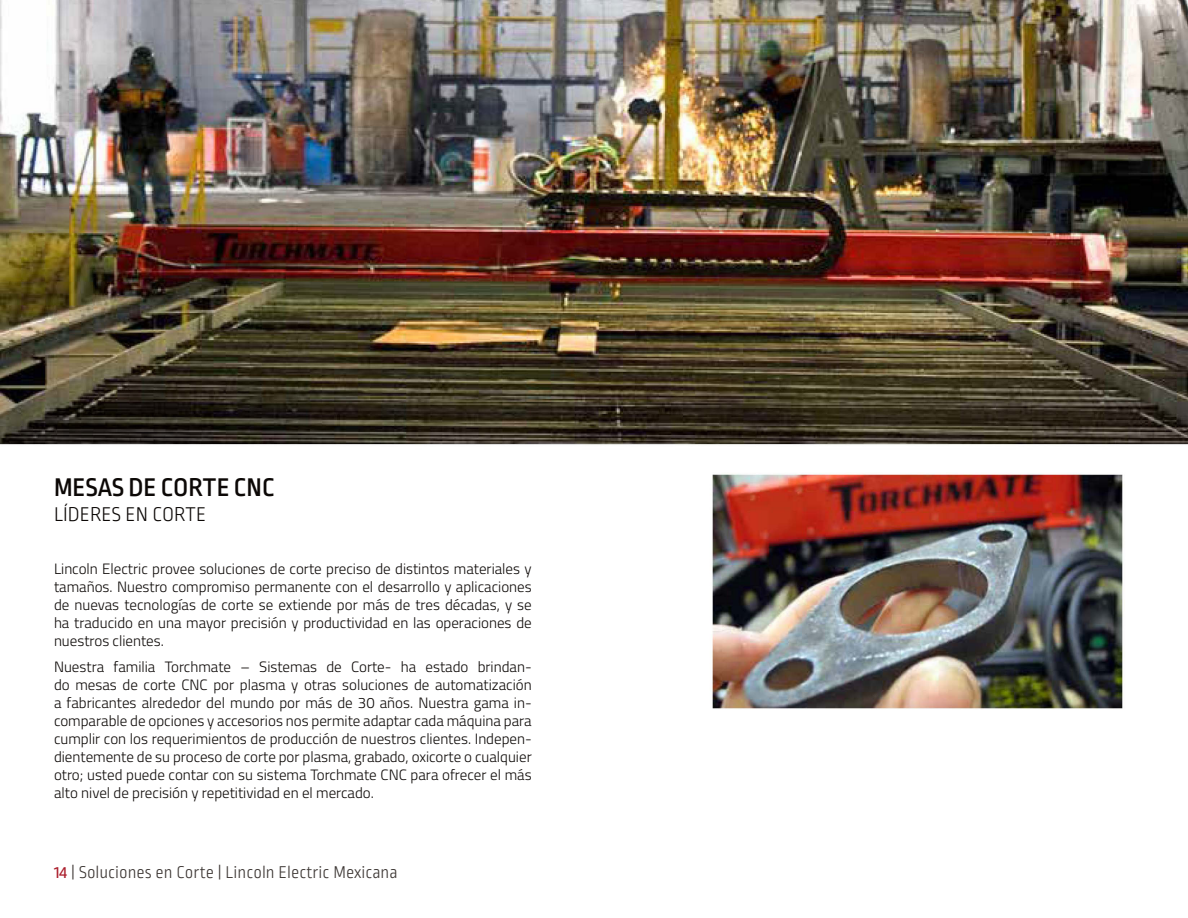
<style>
.page{position:relative;width:1188px;height:918px;background:#fff}
.page>*{position:absolute;margin:0;border:0;box-sizing:border-box;transform-origin:0 0}
.t1{font:500 27px "Ropa Sans Pro";color:#0c0806}
.t2{font:300 21px "Ropa Sans Pro";color:#0c0806}
.t3{font:300 18px "Ropa Sans Pro";color:#3b3532}
.t4{font:300 15px/18px "Titillium";color:#0c0806;text-align:justify}
.s1{font-weight:400;color:#ab1e2c}
</style>
<div class="page">
<img style="left:0;top:0;width:1188px;height:709px">
<p class="t1" style="left:54px;top:472px;width:222px">MESAS DE CORTE CNC</p>
<p class="t2" style="left:54px;top:503px;width:154px">LÍDERES EN CORTE</p>
<p class="t4" style="left:54px;top:559px;width:479px">Lincoln Electric provee soluciones de corte preciso de distintos materiales y tamaños. Nuestro compromiso permanente con el desarrollo y aplicaciones de nuevas tecnologías de corte se extiende por más de tres décadas, y se ha traducido en una mayor precisión y productividad en las operaciones de nuestros clientes.</p>
<p class="t4" style="left:54px;top:657px;width:479px">Nuestra familia Torchmate – Sistemas de Corte- ha estado brindan&shy;do mesas de corte CNC por plasma y otras soluciones de automatización a fabricantes alrededor del mundo por más de 30 años. Nuestra gama in&shy;comparable de opciones y accesorios nos permite adaptar cada máquina para cumplir con los requerimientos de producción de nuestros clientes. Indepen&shy;dientemente de su proceso de corte por plasma, grabado, oxicorte o cualquier otro; usted puede contar con su sistema Torchmate CNC para ofrecer el más alto nivel de precisión y repetitividad en el mercado.</p>
<p class="t3" style="left:54px;top:863px;width:345px"><span class="s1">14</span> | Soluciones en Corte | Lincoln Electric Mexicana</p>
</div>
